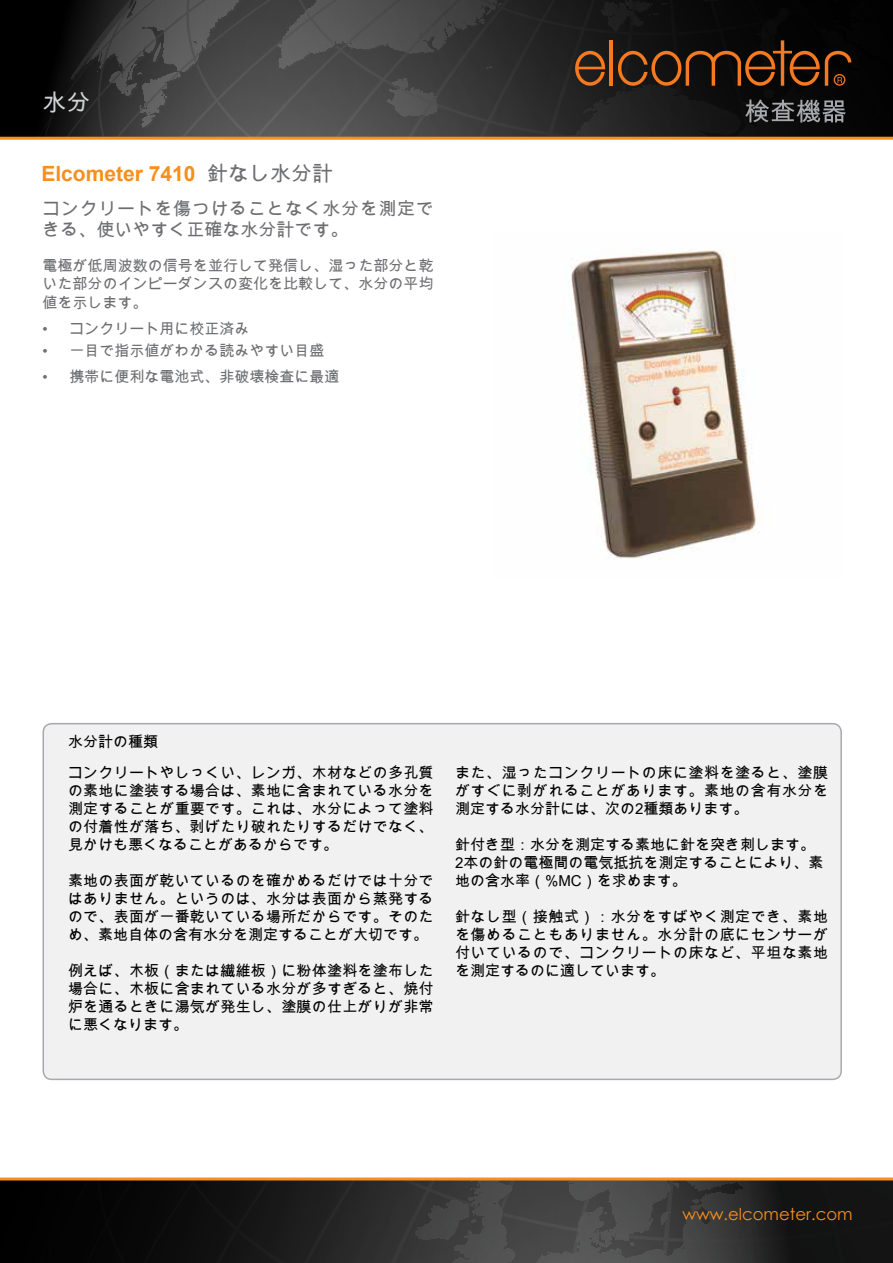
<style>
.page{position:relative;width:893px;height:1263px;background:#fff}
.page>*{position:absolute;margin:0;border:0;box-sizing:border-box;transform-origin:0 0}
.t1{font:24px "Arial Unicode MS";color:#d1d3d4}
.t2{font:700 21px "Arial";color:#f78f1e}
.t3{font:18px/21.6px "Arial Unicode MS";letter-spacing:.035em;color:#6d6e71}
.t4{font:16.5px "Century Gothic";color:#f78f1e}
.t5{font:15px/18px "Arial Unicode MS";letter-spacing:.015em;color:#000;text-align:justify}
.t6{font:15px/18px "Arial Unicode MS";color:#6d6e71;text-align:justify}
.s1{font-family:"Arial Unicode MS";font-weight:400;color:#6d6e71}
</style>
<div class="page">
<div style="left:0;top:0;width:893px;height:138px;background:#000"></div>
<svg style="left:34px;top:0;width:859px;height:137px;background:#363636"></svg>
<hr style="left:609px;top:40px;width:4px;height:46px;background:#f47920">
<svg style="left:575px;top:51px;width:30px;height:35px"></svg>
<svg style="left:618px;top:0;width:275px;height:86px"></svg>
<svg style="left:745px;top:99px;width:101px;height:24px"></svg>
<hr style="left:0;top:137px;width:893px;height:3px;background:#f78f1e">
<svg style="left:0;top:1180px;width:893px;height:83px;background:#272626"></svg>
<hr style="left:0;top:1177px;width:893px;height:3px;background:#f78f1e">
<div style="left:43px;top:724px;width:798px;height:355px;background:#f1f1f2;border-radius:9px"></div>
<div style="left:43px;top:723px;width:799px;height:357px;border:2px solid #a7a9ac;border-radius:9px"></div>
<img style="left:571px;top:250px;width:186px;height:309px">
<h1 class="t1" style="left:43px;top:85px;width:49px">水分</h1>
<h2 class="t2" style="left:41px;top:159px;width:293px">Elcometer 7410 <span class="s1">針なし水分計</span></h2>
<p class="t3" style="left:43px;top:197px;width:393px">コンクリートを傷つけることなく水分を測定できる、使いやすく正確な水分計です。</p>
<p class="t6" style="left:43px;top:257px;width:393px">電極が低周波数の信号を並行して発信し、湿った部分と乾いた部分のインピーダンスの変化を比較して、水分の平均値を示します。</p>
<p class="t6" style="left:43px;top:319px;width:208px">• コンクリート用に校正済み</p>
<p class="t6" style="left:43px;top:342px;width:283px">• 一目で指示値がわかる読みやすい目盛</p>
<p class="t6" style="left:43px;top:367px;width:298px">• 携帯に便利な電池式、非破壊検査に最適</p>
<p class="t5" style="left:68px;top:733px;width:91px">水分計の種類</p>
<p class="t5" style="left:68px;top:764px;width:367px">コンクリートやしっくい、レンガ、木材などの多孔質の素地に塗装する場合は、素地に含まれている水分を測定することが重要です。これは、水分によって塗料の付着性が落ち、剥げたり破れたりするだけでなく、見かけも悪くなることがあるからです。</p>
<p class="t5" style="left:68px;top:872px;width:367px">素地の表面が乾いているのを確かめるだけでは十分ではありません。というのは、水分は表面から蒸発するので、表面が一番乾いている場所だからです。そのため、素地自体の含有水分を測定することが大切です。</p>
<p class="t5" style="left:68px;top:962px;width:367px">例えば、木板（または繊維板）に粉体塗料を塗布した場合に、木板に含まれている水分が多すぎると、焼付炉を通るときに湯気が発生し、塗膜の仕上がりが非常に悪くなります。</p>
<p class="t5" style="left:455px;top:764px;width:375px">また、湿ったコンクリートの床に塗料を塗ると、塗膜がすぐに剥がれることがあります。素地の含有水分を測定する水分計には、次の2種類あります。</p>
<p class="t5" style="left:455px;top:836px;width:370px;text-align:left">針付き型：水分を測定する素地に針を突き刺します。<br>2本の針の電極間の電気抵抗を測定することにより、素地の含水率（%MC）を求めます。</p>
<p class="t5" style="left:455px;top:908px;width:375px">針なし型（接触式）：水分をすばやく測定でき、素地を傷めることもありません。水分計の底にセンサーが付いているので、コンクリートの床など、平坦な素地を測定するのに適しています。</p>
<p class="t4" style="left:682px;top:1202px;width:172px">www.elcometer.com</p>
</div>
